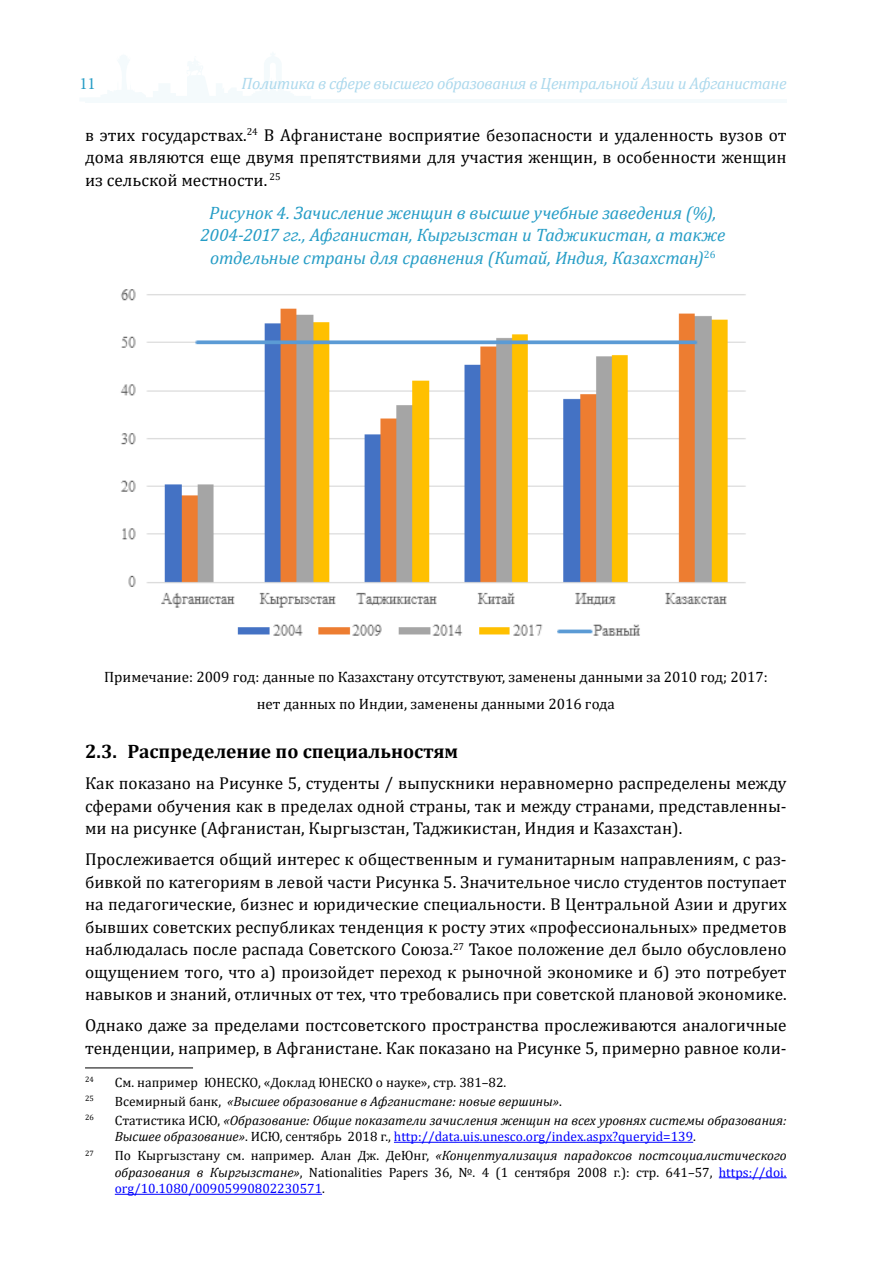
<style>
.page{position:relative;width:893px;height:1263px;background:#fff}
.page>*{position:absolute;margin:0;border:0;box-sizing:border-box;transform-origin:0 0}
.t1{font:700 19.5px "Cambria";color:#000}
.t2{font:italic 18px/22.5px "Cambria";letter-spacing:-.015em;color:#269dc6;text-align:center}
.t3{font:17.25px/22.5px "Cambria";color:#000;text-align:justify}
.t4{font:17.25px "Minion Pro";color:#269dc6}
.t5{font:italic 16.5px "Cambria";letter-spacing:-.02em;color:#add9ed}
.t6{font:15px/27px "Cambria";color:#000;text-align:center}
.t7{font:13.5px/16.5px "Cambria";color:#000;text-align:justify}
.t8{font:italic 13.5px/16.5px "Cambria";color:#000}
.t9{font:7.8px "Cambria";color:#000}
.s1{font-style:normal}
.s2{font-style:normal;color:#00f}
.s3{font-style:italic}
.s4{color:#00f}
</style>
<div class="page">
<svg style="left:80px;top:53px;width:231px;height:48px"></svg>
<hr style="left:85px;top:99px;width:702px;height:3px;background:#f4fafc">
<hr style="left:85px;top:1068px;width:108px;height:1px;background:#000">
<hr style="left:394px;top:1142px;width:299px;height:1px;background:#00f">
<hr style="left:719px;top:1177px;width:68px;height:1px;background:#00f">
<hr style="left:115px;top:1194px;width:207px;height:1px;background:#00f">
<img style="left:120px;top:289px;width:626px;height:347px">
<p class="t4" style="left:79px;top:72px;width:18px">11</p>
<p class="t5" style="left:241px;top:72px;width:547px">Политика в сфере высшего образования в Центральной Азии и Афганистане</p>
<p class="t3" style="left:85px;top:124px;width:703px">в этих государствах.<sup>24</sup> В Афганистане восприятие безопасности и удаленность вузов от дома являются еще двумя препятствиями для участия женщин, в особенности женщин из сельской местности. <sup>25</sup></p>
<p class="t2" style="left:200px;top:201px;width:526px">Рисунок 4. Зачисление женщин в высшие учебные заведения (%),<br>2004-2017 гг., Афганистан, Кыргызстан и Таджикистан, а также отдельные страны для сравнения (Китай, Индия, Казахстан)<sup>26</sup></p>
<p class="t6" style="left:104px;top:663px;width:665px">Примечание: 2009 год: данные по Казахстану отсутствуют, заменены данными за 2010 год; 2017: нет данных по Индии, заменены данными 2016 года</p>
<p class="t1" style="left:85px;top:738px;width:375px">2.3. Распределение по специальностям</p>
<p class="t3" style="left:85px;top:772px;width:703px">Как показано на Рисунке 5, студенты / выпускники неравномерно распределены между сферами обучения как в пределах одной страны, так и между странами, представленны&shy;ми на рисунке (Афганистан, Кыргызстан, Таджикистан, Индия и Казахстан).</p>
<p class="t3" style="left:85px;top:848px;width:703px">Прослеживается общий интерес к общественным и гуманитарным направлениям, с раз&shy;бивкой по категориям в левой части Рисунка 5. Значительное число студентов поступает на педагогические, бизнес и юридические специальности. В Центральной Азии и других бывших советских республиках тенденция к росту этих «профессиональных» предметов наблюдалась после распада Советского Союза.<sup>27</sup> Такое положение дел было обусловлено ощущением того, что а) произойдет переход к рыночной экономике и б) это потребует навыков и знаний, отличных от тех, что требовались при советской плановой экономике.</p>
<p class="t3" style="left:85px;top:1014px;width:703px">Однако даже за пределами постсоветского пространства прослеживаются аналогичные тенденции, например, в Афганистане. Как показано на Рисунке 5, примерно равное коли-</p>
<p class="t9" style="left:85px;top:1075px;width:10px">24</p>
<p class="t7" style="left:115px;top:1074px;width:393px">См. например ЮНЕСКО, «Доклад ЮНЕСКО о науке», стр. 381–82.</p>
<p class="t9" style="left:85px;top:1094px;width:10px">25</p>
<p class="t8" style="left:115px;top:1092px;width:449px"><span class="s1">Всемирный банк,</span> «Высшее образование в Афганистане: новые вершины»<span class="s1">.</span></p>
<p class="t9" style="left:85px;top:1113px;width:10px">26</p>
<p class="t8" style="left:115px;top:1111px;width:673px"><span class="s1">Статистика ИСЮ,</span> «Образование: Общие показатели зачисления женщин на всех уровнях системы образования:<br>Высшее образование»<span class="s1">. ИСЮ, сентябрь 2018 г.,</span> <span class="s2">http://data.uis.unesco.org/index.aspx?queryid=139</span><span class="s1">.</span></p>
<p class="t9" style="left:85px;top:1149px;width:10px">27</p>
<p class="t7" style="left:115px;top:1147px;width:673px">По Кыргызстану см. например. Алан Дж. ДеЮнг, <span class="s3">«Концептуализация парадоксов постсоциалистического образования в Кыргызстане»</span>, Nationalities Papers 36, №. 4 (1 сентября 2008 г.): стр. 641–57, <span class="s4">https://doi. org/10.1080/00905990802230571</span>.</p>
</div>
